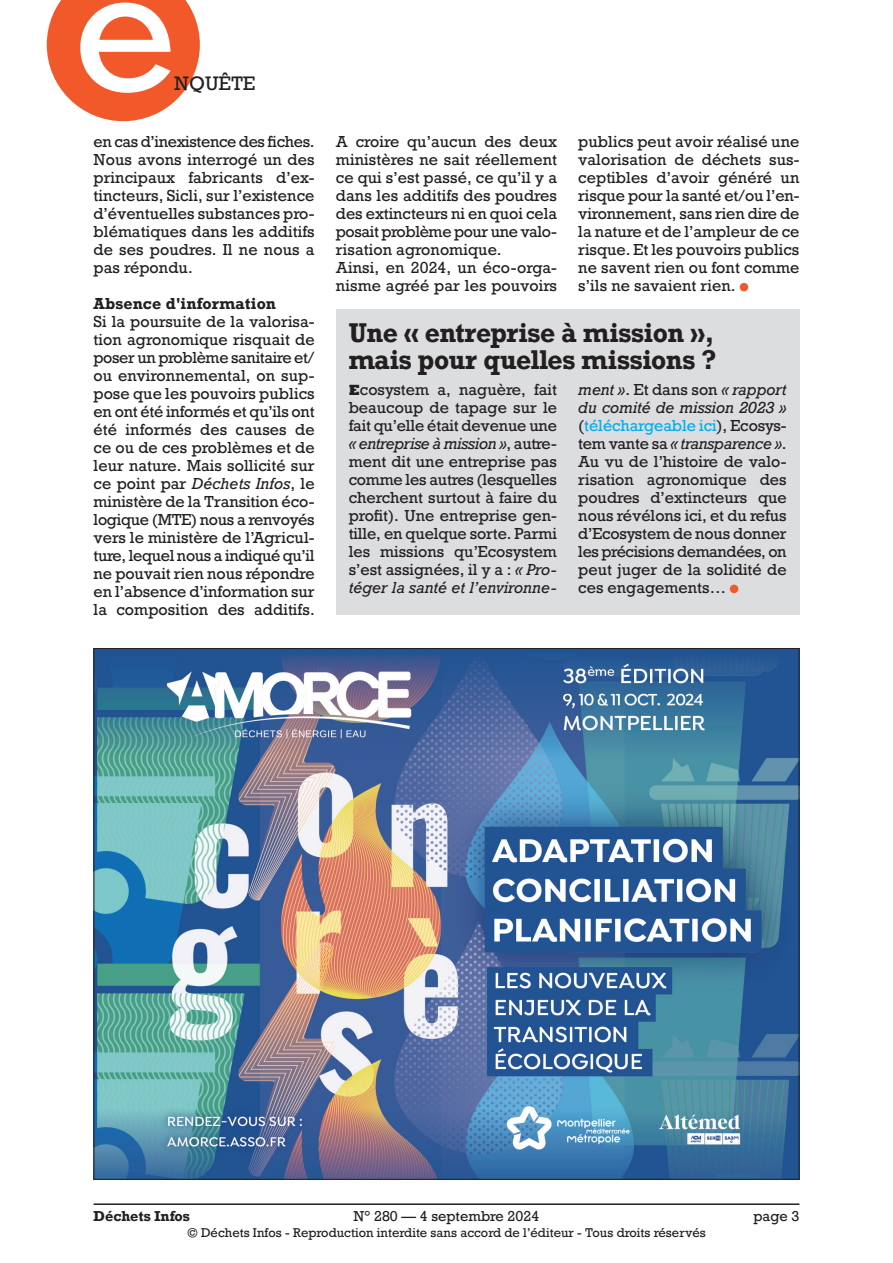
<style>
.page{position:relative;width:893px;height:1263px;background:#fff}
.page>*{position:absolute;margin:0;border:0;box-sizing:border-box;transform-origin:0 0}
.t1{font:166.5px "Rockwell";color:#fff}
.Châpo_12_5pt{font:700 25.5px/27px "Rockwell";letter-spacing:-.01em;color:#231f20}
.t2{font:18.3px "Rockwell";color:#231f20}
.Texte_courant{font:15px/18px "Rockwell";color:#231f20;text-align:justify}
.Texte_courant-2{font:italic 15px/18px "Rockwell";color:#231f20;text-align:justify}
.Texte_courant-3{font:15px "Rockwell";letter-spacing:-.025em;color:#231f20}
.Texte_courant-4{font:700 15px "Rockwell";letter-spacing:.015em;color:#231f20}
.t3{font:13.5px "Rockwell";color:#231f20}
.t4{font:700 13.5px "Rockwell";color:#231f20}
.t5{font:12px "Rockwell";color:#231f20}
.s1{font-style:italic}
.s2{font-family:"Rockwell Std";font-weight:800}
.s3{font-style:normal}
.s4{font-style:normal;color:#00aeef}
</style>
<div class="page">
<hr style="left:94px;top:1203px;width:705px;height:2px;background:#231f20">
<div style="left:740px;top:283px;width:8px;height:8px;background:#f1592a;border-radius:50%"></div>
<img style="left:96px;top:650px;width:701px;height:528px">
<div style="left:336px;top:310px;width:463px;height:305px;background:#dcdddf"></div>
<div style="left:730px;top:585px;width:8px;height:8px;background:#f1592a;border-radius:50%"></div>
<svg style="left:47px;top:0;width:153px;height:121px;background:#f3734b"></svg>
<h1 class="t1" style="left:74px;top:-73px;width:104px">e</h1>
<p class="t2" style="left:174px;top:72px;width:83px">NQUÊTE</p>
<p class="Texte_courant-3" style="left:94px;top:133px;width:223px">en cas d’inexistence des fiches.</p>
<p class="Texte_courant" style="left:94px;top:151px;width:223px">Nous avons interrogé un des principaux fabricants d’ex&shy;tincteurs, Sicli, sur l’existence d’éventuelles substances pro&shy;blématiques dans les additifs de ses poudres. Il ne nous a pas répondu.</p>
<p class="Texte_courant-4" style="left:94px;top:294px;width:184px">Absence d'information</p>
<p class="Texte_courant" style="left:94px;top:313px;width:223px">Si la poursuite de la valorisa&shy;tion agronomique risquait de poser un problème sanitaire et/ ou environnemental, on sup&shy;pose que les pouvoirs publics en ont été informés et qu’ils ont été informés des causes de ce ou de ces problèmes et de leur nature. Mais sollicité sur ce point par <span class="s1">Déchets Infos</span>, le ministère de la Transition éco&shy;logique (MTE) nous a renvoyés vers le ministère de l’Agricul&shy;ture, lequel nous a indiqué qu’il ne pouvait rien nous répondre en l’absence d’information sur la composition des additifs.</p>
<p class="Texte_courant" style="left:578px;top:133px;width:223px">publics peut avoir réalisé une valorisation de déchets sus&shy;ceptibles d’avoir généré un risque pour la santé et/ou l’en&shy;vironnement, sans rien dire de la nature et de l’ampleur de ce risque. Et les pouvoirs publics ne savent rien ou font comme s’ils ne savaient rien.</p>
<p class="Châpo_12_5pt" style="left:349px;top:318px;width:369px">Une « entreprise à mission », mais pour quelles missions ?</p>
<p class="Texte_courant" style="left:349px;top:381px;width:210px"><span class="s2">E</span>cosystem a, naguère, fait beaucoup de tapage sur le fait qu’elle était devenue une <span class="s1">« entreprise à mission »</span>, autre&shy;ment dit une entreprise pas comme les autres (lesquelles cherchent surtout à faire du profit). Une entreprise gen&shy;tille, en quelque sorte. Parmi les missions qu’Ecosystem s’est assignées, il y a : <span class="s1">« Pro&shy;téger la santé et l’environne-</span></p>
<p class="Texte_courant-2" style="left:578px;top:381px;width:210px">ment »<span class="s3">. Et dans son</span> « rapport du comité de mission 2023 » <span class="s3">(</span><span class="s4">téléchargeable ici</span><span class="s3">), Ecosys&shy;tem vante sa</span> « transparence »<span class="s3">.</span></p>
<p class="Texte_courant" style="left:336px;top:133px;width:223px">A croire qu’aucun des deux ministères ne sait réellement ce qui s’est passé, ce qu’il y a dans les additifs des poudres des extincteurs ni en quoi cela posait problème pour une valo&shy;risation agronomique.</p>
<p class="Texte_courant" style="left:336px;top:259px;width:223px">Ainsi, en 2024, un éco-orga&shy;nisme agréé par les pouvoirs</p>
<p class="Texte_courant" style="left:578px;top:453px;width:210px">Au vu de l’histoire de valo&shy;risation agronomique des poudres d’extincteurs que nous révélons ici, et du refus d’Ecosystem de nous donner les précisions demandées, on peut juger de la solidité de ces engagements…</p>
<p class="t4" style="left:94px;top:1207px;width:98px">Déchets Infos</p>
<p class="t3" style="left:354px;top:1207px;width:187px">N° 280 — 4 septembre 2024</p>
<p class="t3" style="left:753px;top:1207px;width:48px">page 3</p>
<p class="t5" style="left:187px;top:1225px;width:520px">© Déchets Infos - Reproduction interdite sans accord de l’éditeur - Tous droits réservés</p>
</div>
